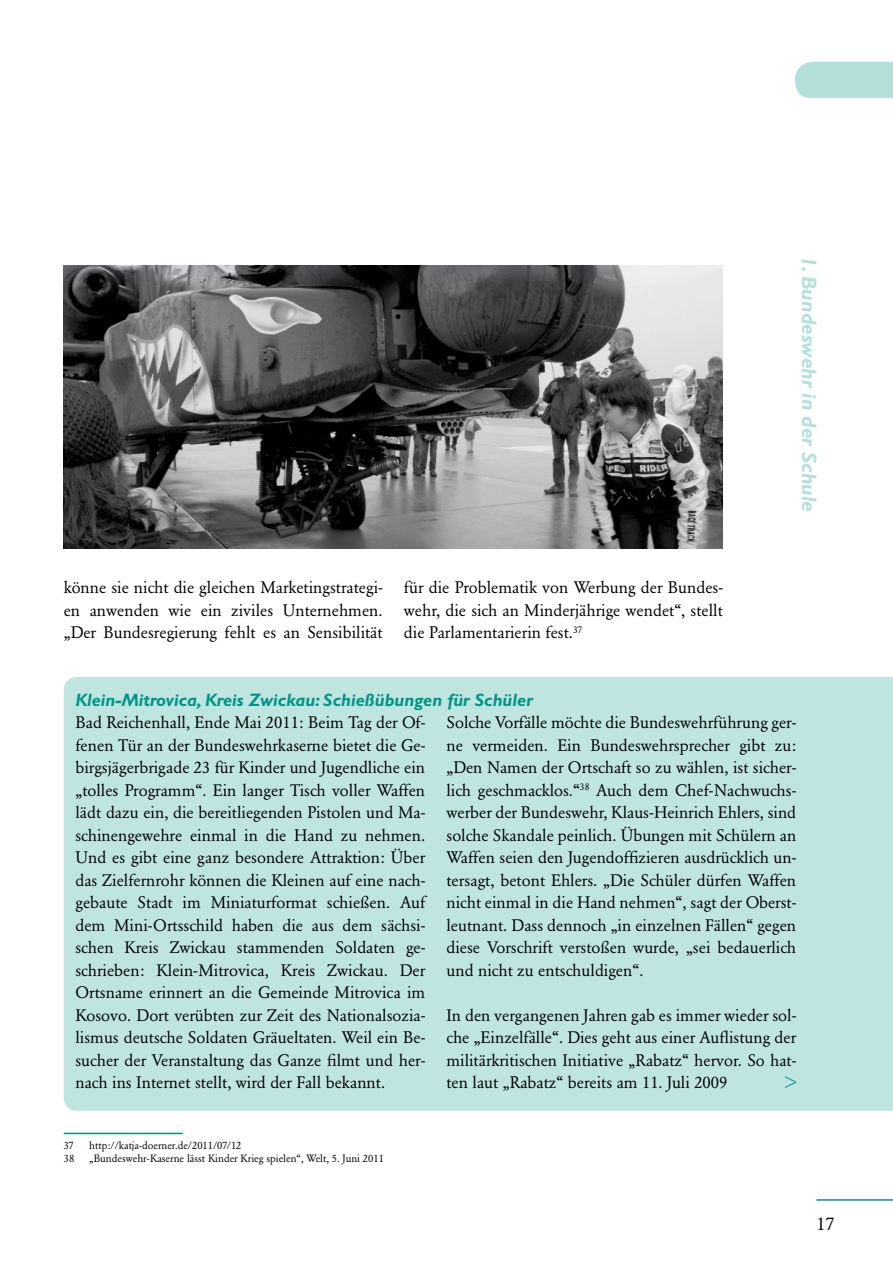
<style>
.page{position:relative;width:893px;height:1263px;background:#fff}
.page>*{position:absolute;margin:0;border:0;box-sizing:border-box;transform-origin:0 0}
.t1{font:italic 700 21px "Gill Sans Std";color:#b3e0db}
.t2{font:italic 700 18px "Gill Sans Std";color:#009687}
.t3{font:18px "Garamond BE";color:#000}
.t4{font:16.5px/22.5px "Garamond BE";color:#000;text-align:justify}
.t5{font:16.5px "Garamond BE";color:#009687}
.t6{font:10.5px "Garamond BE";color:#000}
</style>
<div class="page">
<svg style="left:795px;top:64px;width:98px;height:34px"></svg>
<img style="left:64px;top:265px;width:659px;height:283px">
<hr style="left:816px;top:1199px;width:77px;height:2px;background:#009687">
<div style="left:812px;top:62px;width:81px;height:34px;background:#b3e0db"></div>
<hr style="left:64px;top:1133px;width:119px;height:1px;background:#009687">
<div style="left:64px;top:677px;width:829px;height:434px;background:#bfe5e1"></div>
<p class="t4" style="left:64px;top:576px;width:320px">könne sie nicht die gleichen Marketingstrategi&shy;en anwenden wie ein ziviles Unternehmen. „Der Bundesregierung fehlt es an Sensibilität</p>
<p class="t4" style="left:404px;top:576px;width:320px">für die Problematik von Werbung der Bundes&shy;wehr, die sich an Minderjährige wendet“, stellt die Parlamentarierin fest.<sup>37</sup></p>
<p class="t1" style="left:821px;top:256px;width:258px;rotate:90deg">1. Bundeswehr in der Schule</p>
<p class="t2" style="left:75px;top:689px;width:459px">Klein-Mitrovica, Kreis Zwickau: Schießübungen für Schüler</p>
<p class="t4" style="left:75px;top:711px;width:351px">Bad Reichenhall, Ende Mai 2011: Beim Tag der Of&shy;fenen Tür an der Bundeswehrkaserne bietet die Ge&shy;birgsjägerbrigade 23 für Kinder und Jugendliche ein „tolles Programm“. Ein langer Tisch voller Waffen lädt dazu ein, die bereitliegenden Pistolen und Ma&shy;schinengewehre einmal in die Hand zu nehmen.<br>Und es gibt eine ganz besondere Attraktion: Über das Zielfernrohr können die Kleinen auf eine nach&shy;gebaute Stadt im Miniaturformat schießen. Auf dem Mini-Ortsschild haben die aus dem sächsi&shy;schen Kreis Zwickau stammenden Soldaten ge&shy;schrieben: Klein-Mitrovica, Kreis Zwickau. Der Ortsname erinnert an die Gemeinde Mitrovica im Kosovo. Dort verübten zur Zeit des Nationalsozia&shy;lismus deutsche Soldaten Gräueltaten. Weil ein Be&shy;sucher der Veranstaltung das Ganze filmt und her&shy;nach ins Internet stellt, wird der Fall bekannt.</p>
<p class="t4" style="left:446px;top:711px;width:351px">Solche Vorfälle möchte die Bundeswehrführung ger&shy;ne vermeiden. Ein Bundeswehrsprecher gibt zu: „Den Namen der Ortschaft so zu wählen, ist sicher&shy;lich geschmacklos.“<sup>38</sup> Auch dem Chef-Nachwuchs&shy;werber der Bundeswehr, Klaus-Heinrich Ehlers, sind solche Skandale peinlich. Übungen mit Schülern an Waffen seien den Jugendoffizieren ausdrücklich un&shy;tersagt, betont Ehlers. „Die Schüler dürfen Waffen nicht einmal in die Hand nehmen“, sagt der Oberst&shy;leutnant. Dass dennoch „in einzelnen Fällen“ gegen diese Vorschrift verstoßen wurde, „sei bedauerlich und nicht zu entschuldigen“.</p>
<p class="t4" style="left:446px;top:1004px;width:351px">In den vergangenen Jahren gab es immer wieder sol&shy;che „Einzelfälle“. Dies geht aus einer Auflistung der militärkritischen Initiative „Rabatz“ hervor. So hat&shy;ten laut „Rabatz“ bereits am 11. Juli 2009</p>
<p class="t5" style="left:785px;top:1073px;width:13px">&gt;</p>
<p class="t6" style="left:64px;top:1139px;width:12px">37</p>
<p class="t6" style="left:89px;top:1139px;width:154px">http://katja-doerner.de/2011/07/12</p>
<p class="t6" style="left:64px;top:1152px;width:12px">38</p>
<p class="t6" style="left:89px;top:1152px;width:296px">„Bundeswehr-Kaserne lässt Kinder Krieg spielen“, Welt, 5. Juni 2011</p>
<p class="t3" style="left:816px;top:1213px;width:19px">17</p>
</div>
